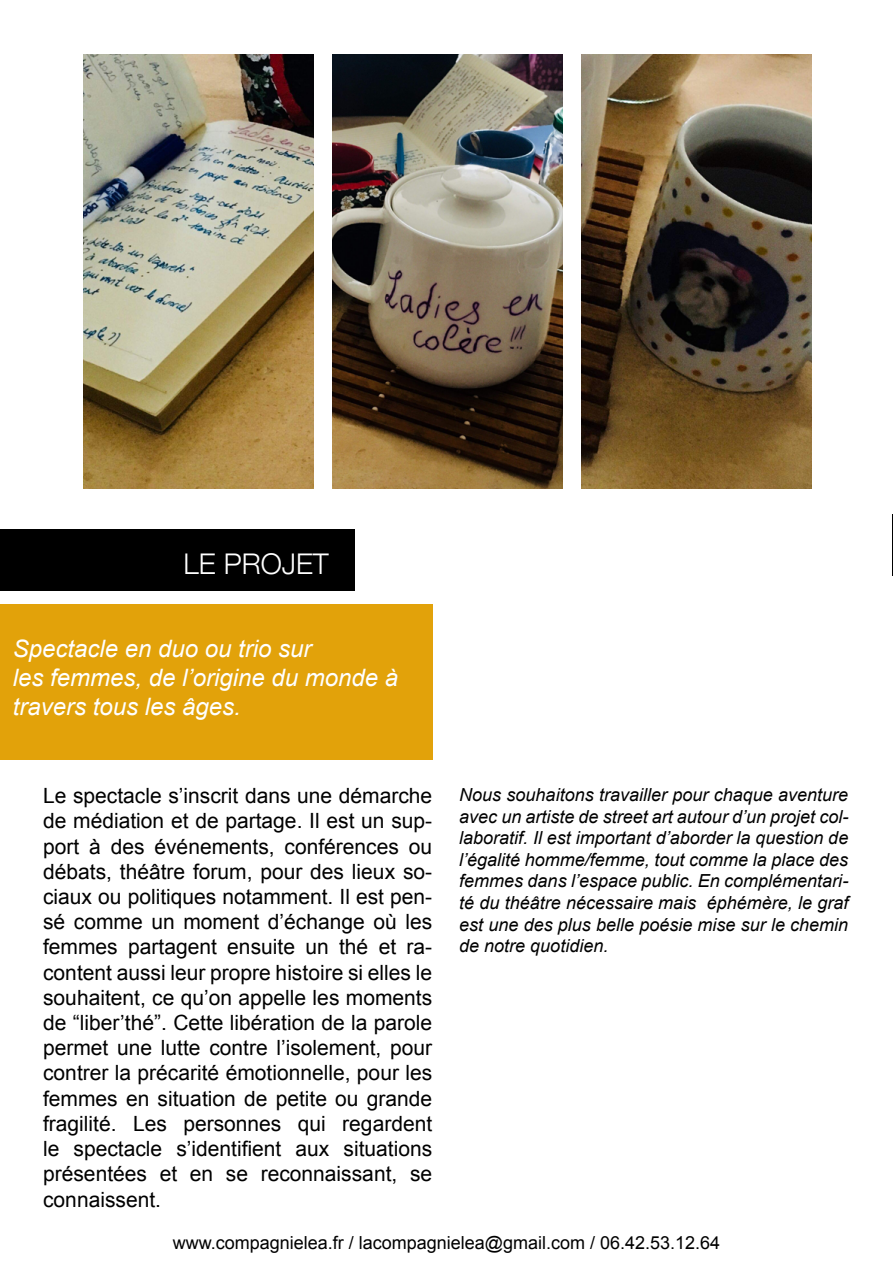
<style>
.page{position:relative;width:893px;height:1263px;background:#fff}
.page>*{position:absolute;margin:0;border:0;box-sizing:border-box;transform-origin:0 0}
.t1{font:300 28.5px "Helvetica Neue";color:#fff}
.t2{font:italic 24px/28.8px "Arial";color:#fff}
.t3{font:21px/25.2px "Arial";color:#000;text-align:justify}
.t4{font:italic 18px/21.6px "Arial";color:#000;text-align:justify}
.t5{font:18px "Arial";color:#000}
</style>
<div class="page">
<hr style="left:892px;top:514px;width:1px;height:61px;background:#000">
<img style="left:84px;top:54px;width:229px;height:435px">
<img style="left:333px;top:54px;width:229px;height:435px">
<img style="left:582px;top:54px;width:229px;height:435px">
<div style="left:0;top:604px;width:432px;height:155px;background:#e2a20a"></div>
<div style="left:0;top:529px;width:354px;height:61px;background:#000"></div>
<h1 class="t1" style="left:184px;top:541px;width:147px">LE PROJET</h1>
<p class="t2" style="left:13px;top:635px;width:387px">Spectacle en duo ou trio sur<br>les femmes, de l’origine du monde à travers tous les âges.</p>
<p class="t3" style="left:43px;top:783px;width:391px">Le spectacle s’inscrit dans une démarche de médiation et de partage. Il est un sup&shy;port à des événements, conférences ou débats, théâtre forum, pour des lieux so&shy;ciaux ou politiques notamment. Il est pen&shy;sé comme un moment d’échange où les femmes partagent ensuite un thé et ra&shy;content aussi leur propre histoire si elles le souhaitent, ce qu’on appelle les moments de “liber’thé”. Cette libération de la parole permet une lutte contre l’isolement, pour contrer la précarité émotionnelle, pour les femmes en situation de petite ou grande fragilité. Les personnes qui regardent le spectacle s’identifient aux situations présentées et en se reconnaissant, se connaissent.</p>
<p class="t4" style="left:459px;top:784px;width:391px">Nous souhaitons travailler pour chaque aventure avec un artiste de street art autour d’un projet col&shy;laboratif. Il est important d’aborder la question de l’égalité homme/femme, tout comme la place des femmes dans l’espace public. En complémentari&shy;té du théâtre nécessaire mais éphémère, le graf est une des plus belle poésie mise sur le chemin de notre quotidien.</p>
<p class="t5" style="left:173px;top:1231px;width:549px">www.compagnielea.fr / lacompagnielea@gmail.com / 06.42.53.12.64</p>
</div>
